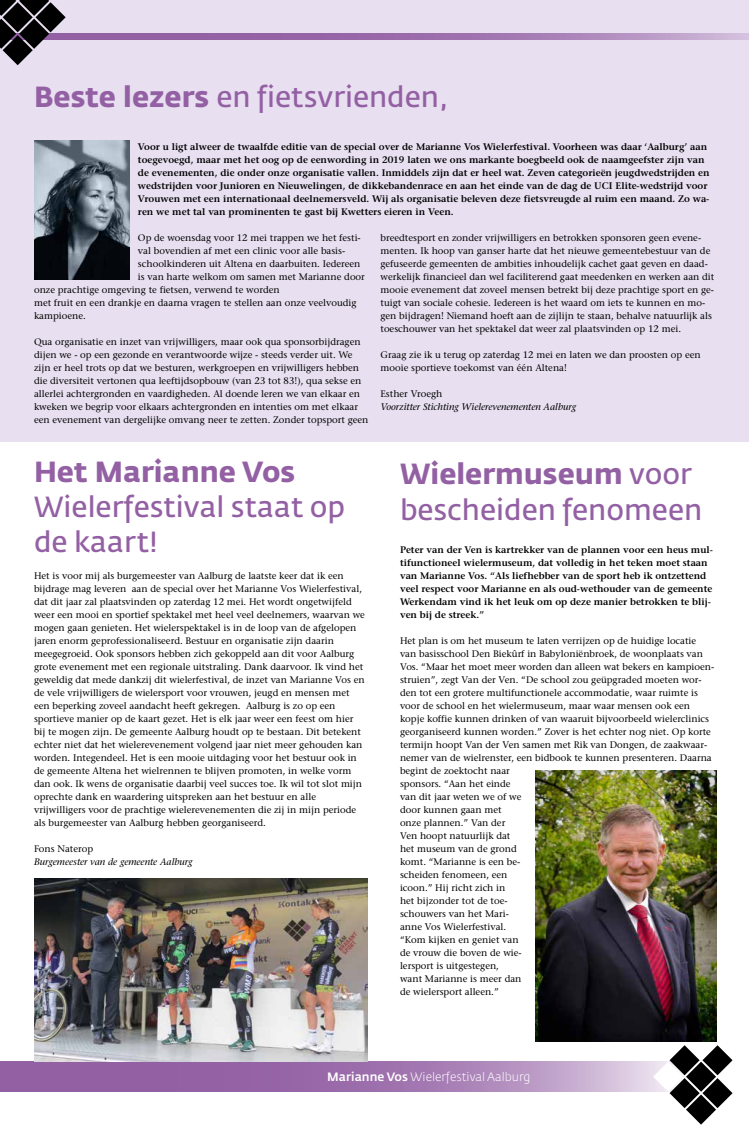
<style>
.page{position:relative;width:749px;height:1129px;background:#fff}
.page>*{position:absolute;margin:0;border:0;box-sizing:border-box;transform-origin:0 0}
.t1{font:600 28.8px/35.1px "Fedra Sans Std";color:#9360a4}
.t2{font:700 28.8px "Fedra Sans Std";color:#9360a4}
.t3{font:300 12px "Fedra Sans Std";color:#fff}
.t4{font:500 9.5px/13px "Stone Serif Std";color:#000}
.t5{font:600 9.5px/13px "Stone Serif Std";color:#000}
.t6{font:italic 500 9.5px "Stone Serif Std";color:#000}
.s1{font-weight:700}
.s2{font-family:"Fedra Sans Degroot";font-weight:400}
</style>
<div class="page">
<div style="left:0;top:0;width:748px;height:441px;background:#e8dff0"></div>
<svg style="left:66px;top:34px;width:682px;height:6px;background:#a277b1"></svg>
<svg style="left:0;top:1061px;width:653px;height:30px;background:#a57cb3"></svg>
<svg style="left:653px;top:1045px;width:80px;height:79px"></svg>
<svg style="left:0;top:0;width:66px;height:65px"></svg>
<img style="left:34px;top:141px;width:95px;height:139px">
<img style="left:34px;top:878px;width:333px;height:183px">
<img style="left:535px;top:770px;width:181px;height:271px">
<h1 class="t1" style="left:34px;top:80px;width:416px"><span class="s1">Beste lezers</span> en fietsvrienden,</h1>
<p class="t5" style="left:138px;top:140px;width:573px">Voor u ligt alweer de twaalfde editie van de special over de Marianne Vos Wielerfestival. Voorheen was daar ‘Aalburg’ aan toegevoegd, maar met het oog op de eenwording in 2019 laten we ons markante boegbeeld ook de naamgeefster zijn van de evenementen, die onder onze organisatie vallen. Inmiddels zijn dat er heel wat. Zeven categorieën jeugdwedstrijden en wedstrijden voor Junioren en Nieuwelingen, de dikkebandenrace en aan het einde van de dag de UCI Elite-wedstrijd voor Vrouwen met een internationaal deelnemersveld. Wij als organisatie beleven deze fietsvreugde al ruim een maand. Zo wa&shy;ren we met tal van prominenten te gast bij Kwetters eieren in Veen.</p>
<p class="t4" style="left:138px;top:231px;width:224px">Op de woensdag voor 12 mei trappen we het festi-</p>
<p class="t4" style="left:138px;top:244px;width:209px">val bovendien af met een clinic voor alle basis-</p>
<p class="t4" style="left:138px;top:257px;width:224px">schoolkinderen uit Altena en daarbuiten. Iedereen</p>
<p class="t4" style="left:138px;top:270px;width:228px">is van harte welkom om samen met Marianne door</p>
<p class="t4" style="left:34px;top:283px;width:247px">onze prachtige omgeving te fietsen, verwend te worden</p>
<p class="t4" style="left:34px;top:296px;width:324px">met fruit en een drankje en daarna vragen te stellen aan onze veelvoudig</p>
<p class="t4" style="left:34px;top:309px;width:53px">kampioene.</p>
<p class="t4" style="left:34px;top:335px;width:336px">Qua organisatie en inzet van vrijwilligers, maar ook qua sponsorbijdragen dijen we - op een gezonde en verantwoorde wijze - steeds verder uit. We zijn er heel trots op dat we besturen, werkgroepen en vrijwilligers hebben die diversiteit vertonen qua leeftijdsopbouw (van 23 tot 83!), qua sekse en allerlei achtergronden en vaardigheden. Al doende leren we van elkaar en kweken we begrip voor elkaars achtergronden en intenties om met elkaar een evenement van dergelijke omvang neer te zetten. Zonder topsport geen</p>
<p class="t4" style="left:380px;top:231px;width:335px">breedtesport en zonder vrijwilligers en betrokken sponsoren geen evene&shy;menten. Ik hoop van ganser harte dat het nieuwe gemeentebestuur van de gefuseerde gemeenten de ambities inhoudelijk cachet gaat geven en daad&shy;werkelijk financieel dan wel faciliterend gaat meedenken en werken aan dit mooie evenement dat zoveel mensen betrekt bij deze prachtige sport en ge&shy;tuigt van sociale cohesie. Iedereen is het waard om iets te kunnen en mo&shy;gen bijdragen! Niemand hoeft aan de zijlijn te staan, behalve natuurlijk als toeschouwer van het spektakel dat weer zal plaatsvinden op 12 mei.</p>
<p class="t4" style="left:380px;top:348px;width:321px">Graag zie ik u terug op zaterdag 12 mei en laten we dan proosten op een mooie sportieve toekomst van één Altena!</p>
<p class="t4" style="left:380px;top:387px;width:63px">Esther Vroegh</p>
<p class="t6" style="left:380px;top:401px;width:197px">Voorzitter Stichting Wielerevenementen Aalburg</p>
<h1 class="t2" style="left:34px;top:453px;width:263px">Het Marianne Vos</h1>
<h1 class="t1" style="left:34px;top:489px;width:312px">Wielerfestival staat op de kaart!</h1>
<p class="t4" style="left:34px;top:569px;width:332px">Het is voor mij als burgemeester van Aalburg de laatste keer dat ik een bijdrage mag leveren aan de special over het Marianne Vos Wielerfestival, dat dit jaar zal plaatsvinden op zaterdag 12 mei. Het wordt ongetwijfeld weer een mooi en sportief spektakel met heel veel deelnemers, waarvan we mogen gaan genieten. Het wielerspektakel is in de loop van de afgelopen jaren enorm geprofessionaliseerd. Bestuur en organisatie zijn daarin meegegroeid. Ook sponsors hebben zich gekoppeld aan dit voor Aalburg grote evenement met een regionale uitstraling. Dank daarvoor. Ik vind het geweldig dat mede dankzij dit wielerfestival, de inzet van Marianne Vos en de vele vrijwilligers de wielersport voor vrouwen, jeugd en mensen met een beperking zoveel aandacht heeft gekregen. Aalburg is zo op een sportieve manier op de kaart gezet. Het is elk jaar weer een feest om hier bij te mogen zijn. De gemeente Aalburg houdt op te bestaan. Dit betekent echter niet dat het wielerevenement volgend jaar niet meer gehouden kan worden. Integendeel. Het is een mooie uitdaging voor het bestuur ook in de gemeente Altena het wielrennen te blijven promoten, in welke vorm dan ook. Ik wens de organisatie daarbij veel succes toe. Ik wil tot slot mijn oprechte dank en waardering uitspreken aan het bestuur en alle vrijwilligers voor de prachtige wielerevenementen die zij in mijn periode als burgemeester van Aalburg hebben georganiseerd.</p>
<p class="t4" style="left:34px;top:842px;width:61px">Fons Naterop</p>
<p class="t6" style="left:34px;top:856px;width:160px">Burgemeester van de gemeente Aalburg</p>
<h1 class="t1" style="left:400px;top:457px;width:304px"><span class="s1">Wielermuseum</span> voor bescheiden fenomeen</h1>
<p class="t5" style="left:400px;top:543px;width:314px">Peter van der Ven is kartrekker van de plannen voor een heus mul&shy;tifunctioneel wielermuseum, dat volledig in het teken moet staan van Marianne Vos. “Als liefhebber van de sport heb ik ontzettend veel respect voor Marianne en als oud-wethouder van de gemeente Werkendam vind ik het leuk om op deze manier betrokken te blij&shy;ven bij de streek.”</p>
<p class="t4" style="left:400px;top:634px;width:315px">Het plan is om het museum te laten verrijzen op de huidige locatie van basisschool Den Biekûrf in Babyloniënbroek, de woonplaats van Vos. “Maar het moet meer worden dan alleen wat bekers en kampioen&shy;struien”, zegt Van der Ven. “De school zou geüpgraded moeten wor&shy;den tot een grotere multifunctionele accommodatie, waar ruimte is voor de school en het wielermuseum, maar waar mensen ook een kopje koffie kunnen drinken of van waaruit bijvoorbeeld wielerclinics georganiseerd kunnen worden.” Zover is het echter nog niet. Op korte termijn hoopt Van der Ven samen met Rik van Dongen, de zaakwaar&shy;nemer van de wielrenster, een bidbook te kunnen presenteren. Daarna begint de zoektocht naar<br>sponsors. “Aan het einde<br>van dit jaar weten we of we<br>door kunnen gaan met<br>onze plannen.” Van der<br>Ven hoopt natuurlijk dat<br>het museum van de grond<br>komt. “Marianne is een be-<br>scheiden fenomeen, een<br>icoon.” Hij richt zich in<br>het bijzonder tot de toe-<br>schouwers van het Mari-<br>anne Vos Wielerfestival.<br>“Kom kijken en geniet van<br>de vrouw die boven de wie-<br>lersport is uitgestegen,<br>want Marianne is meer dan<br>de wielersport alleen.”</p>
<p class="t3" style="left:327px;top:1069px;width:205px"><span class="s2">Marianne Vos</span> Wielerfestival Aalburg</p>
</div>
